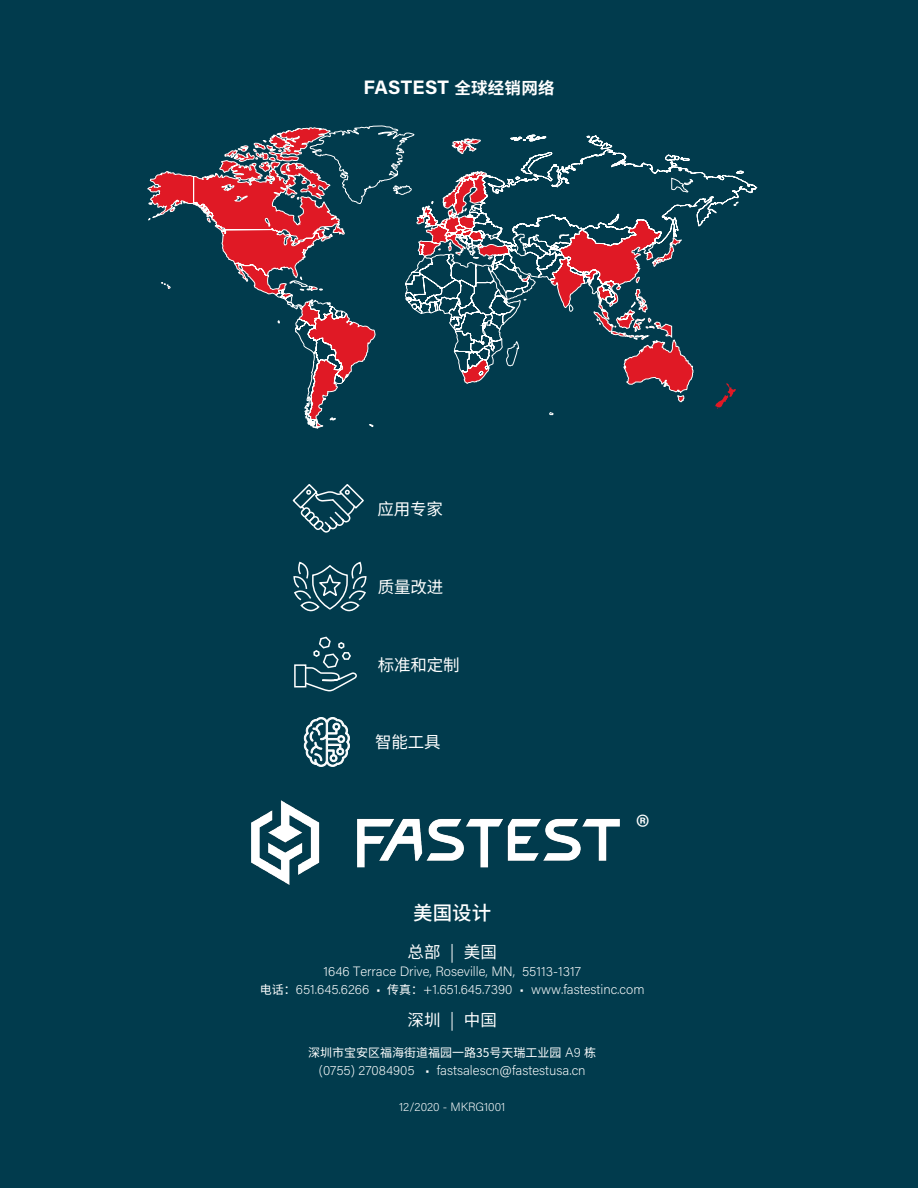
<style>
.page{position:relative;width:918px;height:1188px;background:#013b4d}
.page>*{position:absolute;margin:0;border:0;box-sizing:border-box;transform-origin:0 0}
.t1{font:36px "Acumin Pro";color:#fff}
.t2{font:700 19.5px "Acumin Pro";letter-spacing:.01em;color:#fff}
.t3{font:500 19.5px "Noto Sans SC";color:#fff}
.t4{font:16.5px "Noto Sans SC";letter-spacing:-.01em;color:#fff}
.t5{font:200 13.5px/18px "Acumin Pro";color:#fff;text-align:center}
.t6{font:12px "Noto Sans SC";color:#fff}
.t7{font:200 12px "Acumin Pro";color:#fff}
.s1{font-family:"Noto Sans SC";font-size:16.5px}
.s2{font-family:"Acumin Pro";font-weight:200;font-size:18px}
.s3{font-family:"Noto Sans SC";font-weight:400;font-size:12px}
.s4{font-family:"Acumin Pro";font-weight:200;font-size:13.5px}
</style>
<div class="page">
<svg style="left:147px;top:126px;width:610px;height:303px"></svg>
<img style="left:251px;top:800px;width:369px;height:84px">
<div style="left:709px;top:233px;width:35px;height:33px;background:#013b4d"></div>
<svg style="left:292px;top:484px;width:72px;height:49px"></svg>
<svg style="left:293px;top:561px;width:74px;height:51px"></svg>
<div style="left:294px;top:664px;width:12px;height:23px;border:2px solid #fff"></div>
<svg style="left:304px;top:636px;width:53px;height:56px"></svg>
<svg style="left:304px;top:718px;width:45px;height:48px"></svg>
<h2 class="t2" style="left:363px;top:74px;width:193px">FASTEST <span class="s1">全球经销网络</span></h2>
<p class="t4" style="left:377px;top:499px;width:67px">应用专家</p>
<p class="t4" style="left:378px;top:577px;width:67px">质量改进</p>
<p class="t4" style="left:378px;top:655px;width:83px">标准和定制</p>
<p class="t4" style="left:375px;top:733px;width:67px">智能工具</p>
<h1 class="t1" style="left:636px;top:802px;width:14px">®</h1>
<h2 class="t3" style="left:413px;top:902px;width:79px">美国设计</h2>
<p class="t4" style="left:408px;top:943px;width:91px">总部 <span class="s2">|</span> 美国</p>
<p class="t5" style="left:260px;top:962px;width:386px">1646 Terrace Drive, Roseville, MN, 55113-1317<br><span class="s3">电话：</span>651.645.6266 • <span class="s3">传真：</span>+1.651.645.7390 • www.fastestinc.com</p>
<p class="t4" style="left:408px;top:1011px;width:91px">深圳 <span class="s2">|</span> 中国</p>
<p class="t6" style="left:308px;top:1046px;width:290px">深圳市宝安区福海街道福园一路35号天瑞工业园 <span class="s4">A9</span> 栋</p>
<p class="t5" style="left:319px;top:1061px;width:268px">(0755) 27084905 • fastsalescn@fastestusa.cn</p>
<p class="t7" style="left:399px;top:1099px;width:108px">12/2020 - MKRG1001</p>
</div>
